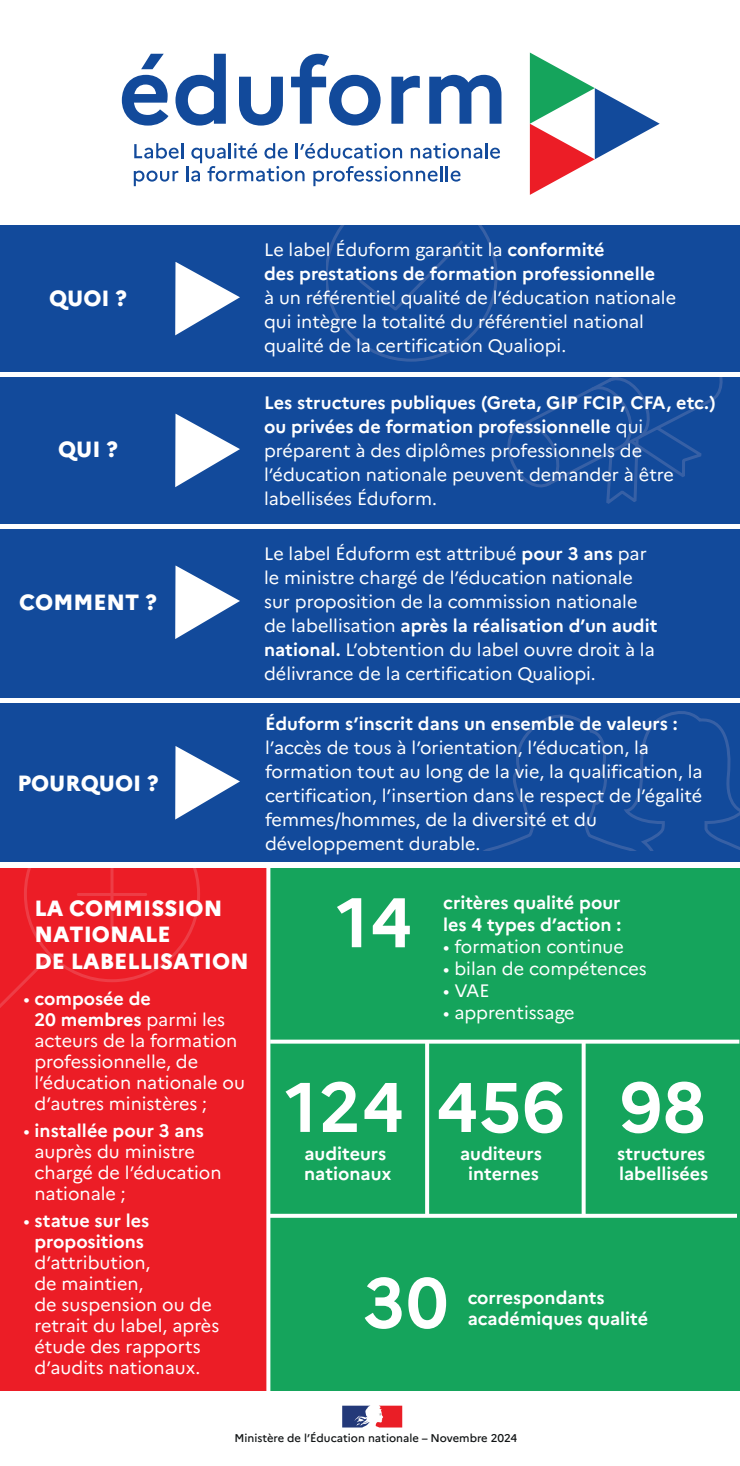
<style>
.page{position:relative;width:740px;height:1466px;background:#fff}
.page>*{position:absolute;margin:0;border:0;box-sizing:border-box;transform-origin:0 0}
.t1{font:700 70px "Marianne";letter-spacing:.015em;color:#fff}
.t2{font:800 22px/26.4px "Marianne";color:#fff}
.t3{font:18px/24px "Marianne";color:#fff}
.t4{font:700 18px/20px "Marianne";color:#fff}
.t5{font:500 11.2px "Marianne";color:#111415}
.s1{font-weight:700}
.s2{font-weight:400}
</style>
<div class="page">
<div style="left:0;top:868px;width:268px;height:522px;background:#ec1d26"></div>
<svg style="left:0;top:868px;width:200px;height:140px"></svg>
<hr style="left:111px;top:868px;width:3px;height:60px;background:#f05f67">
<hr style="left:78px;top:893px;width:68px;height:3px;background:#f05f67">
<div style="left:0;top:225px;width:740px;height:147px;background:#124a9b"></div>
<svg style="left:175px;top:262px;width:65px;height:73px"></svg>
<div style="left:0;top:377px;width:740px;height:147px;background:#124a9b"></div>
<div style="left:0;top:529px;width:740px;height:169px;background:#124a9b"></div>
<div style="left:270px;top:868px;width:470px;height:522px;background:#15a45c"></div>
<svg style="left:270px;top:1040px;width:469px;height:4px;background:#e9f6f0"></svg>
<svg style="left:425px;top:1042px;width:4px;height:172px"></svg>
<svg style="left:582px;top:1042px;width:4px;height:172px"></svg>
<svg style="left:266px;top:868px;width:2px;height:523px"></svg>
<svg style="left:270px;top:1214px;width:467px;height:4px;background:#f3faf7"></svg>
<div style="left:0;top:703px;width:740px;height:159px;background:#124a9b"></div>
<svg style="left:175px;top:746px;width:65px;height:73px"></svg>
<svg style="left:175px;top:414px;width:65px;height:73px"></svg>
<svg style="left:326px;top:225px;width:172px;height:137px"></svg>
<svg style="left:507px;top:377px;width:216px;height:127px"></svg>
<svg style="left:485px;top:711px;width:254px;height:139px"></svg>
<svg style="left:342px;top:1405px;width:60px;height:22px"></svg>
<hr style="left:485px;top:143px;width:3px;height:15px;background:#124a9b">
<svg style="left:490px;top:148px;width:10px;height:11px"></svg>
<svg style="left:134px;top:143px;width:348px;height:43px"></svg>
<svg style="left:122px;top:54px;width:46px;height:72px"></svg>
<svg style="left:175px;top:54px;width:51px;height:72px"></svg>
<svg style="left:239px;top:77px;width:44px;height:49px"></svg>
<svg style="left:291px;top:54px;width:90px;height:72px"></svg>
<svg style="left:391px;top:76px;width:29px;height:48px"></svg>
<svg style="left:429px;top:75px;width:72px;height:49px"></svg>
<svg style="left:530px;top:53px;width:130px;height:142px"></svg>
<svg style="left:175px;top:565px;width:65px;height:74px"></svg>
<p class="t2" style="left:49px;top:284px;width:80px">QUOI ?</p>
<p class="t2" style="left:58px;top:434px;width:62px">QUI ?</p>
<p class="t2" style="left:19px;top:587px;width:139px">COMMENT ?</p>
<p class="t2" style="left:17px;top:768px;width:143px">POURQUOI ?</p>
<p class="t2" style="left:34px;top:893px;width:216px">LA COMMISSION<br>NATIONALE<br>DE LABELLISATION</p>
<p class="t3" style="left:34px;top:986px;width:212px;line-height:21px;text-indent:-11px">• <span class="s1">composée de<br>20 membres</span> parmi les acteurs de la formation professionnelle, de l’éducation nationale ou d’autres ministères ;</p>
<p class="t3" style="left:34px;top:1118px;width:189px;line-height:21px;text-indent:-11px">• <span class="s1">installée pour 3 ans </span>auprès du ministre chargé de l’éducation nationale ;</p>
<p class="t4" style="left:23px;top:1208px;width:127px;line-height:21px;text-align:center"><span class="s2">•</span> statue sur les propositions</p>
<p class="t3" style="left:34px;top:1250px;width:186px;line-height:21px">d’attribution,<br>de maintien,<br>de suspension ou de retrait du label, après étude des rapports d’audits nationaux.</p>
<p class="t4" style="left:264px;top:236px;width:393px;line-height:24px"><span class="s2">Le label Éduform garantit la</span> conformité<br>des prestations de formation professionnelle</p>
<p class="t3" style="left:264px;top:284px;width:414px">à un référentiel qualité de l’éducation nationale qui intègre la totalité du référentiel national qualité de la certification Qualiopi.</p>
<p class="t3" style="left:264px;top:389px;width:453px"><span class="s1">Les structures publiques (Greta, GIP FCIP, CFA, etc.) ou privées de formation professionnelle</span> qui préparent à des diplômes professionnels de l’éducation nationale peuvent demander à être labellisées Éduform.</p>
<p class="t3" style="left:264px;top:540px;width:395px">Le label Éduform est attribué <span class="s1">pour 3 ans</span> par le ministre chargé de l’éducation nationale sur proposition de la commission nationale de labellisation <span class="s1">après la réalisation d’un audit national.</span> L’obtention du label ouvre droit à la délivrance de la certification Qualiopi.</p>
<p class="t4" style="left:265px;top:712px;width:414px">Éduform s’inscrit dans un ensemble de valeurs :</p>
<p class="t3" style="left:265px;top:734px;width:439px">l’accès de tous à l’orientation, l’éducation, la formation tout au long de la vie, la qualification, la certification, l’insertion dans le respect de l’égalité femmes/hommes, de la diversité et du développement durable.</p>
<h1 class="t1" style="left:337px;top:868px;width:77px">14</h1>
<p class="t4" style="left:443px;top:890px;width:180px;line-height:22px">critères qualité pour les 4 types d’action :</p>
<p class="t3" style="left:443px;top:933px;width:182px">• formation continue</p>
<p class="t3" style="left:443px;top:955px;width:205px">• bilan de compétences</p>
<p class="t3" style="left:443px;top:977px;width:48px">• VAE</p>
<p class="t3" style="left:443px;top:999px;width:133px">• apprentissage</p>
<h1 class="t1" style="left:285px;top:1053px;width:120px">124</h1>
<p class="t4" style="left:304px;top:1142px;width:89px">auditeurs nationaux</p>
<h1 class="t1" style="left:436px;top:1053px;width:271px">456 98</h1>
<p class="t4" style="left:617px;top:1142px;width:93px">structures labellisées</p>
<p class="t4" style="left:460px;top:1142px;width:84px;text-align:center">auditeurs internes</p>
<h1 class="t1" style="left:363px;top:1248px;width:87px">30</h1>
<p class="t4" style="left:468px;top:1286px;width:182px;line-height:21px">correspondants académiques qualité</p>
<p class="t5" style="left:234px;top:1429px;width:284px">Ministère de l’Éducation nationale – Novembre 2024</p>
</div>
